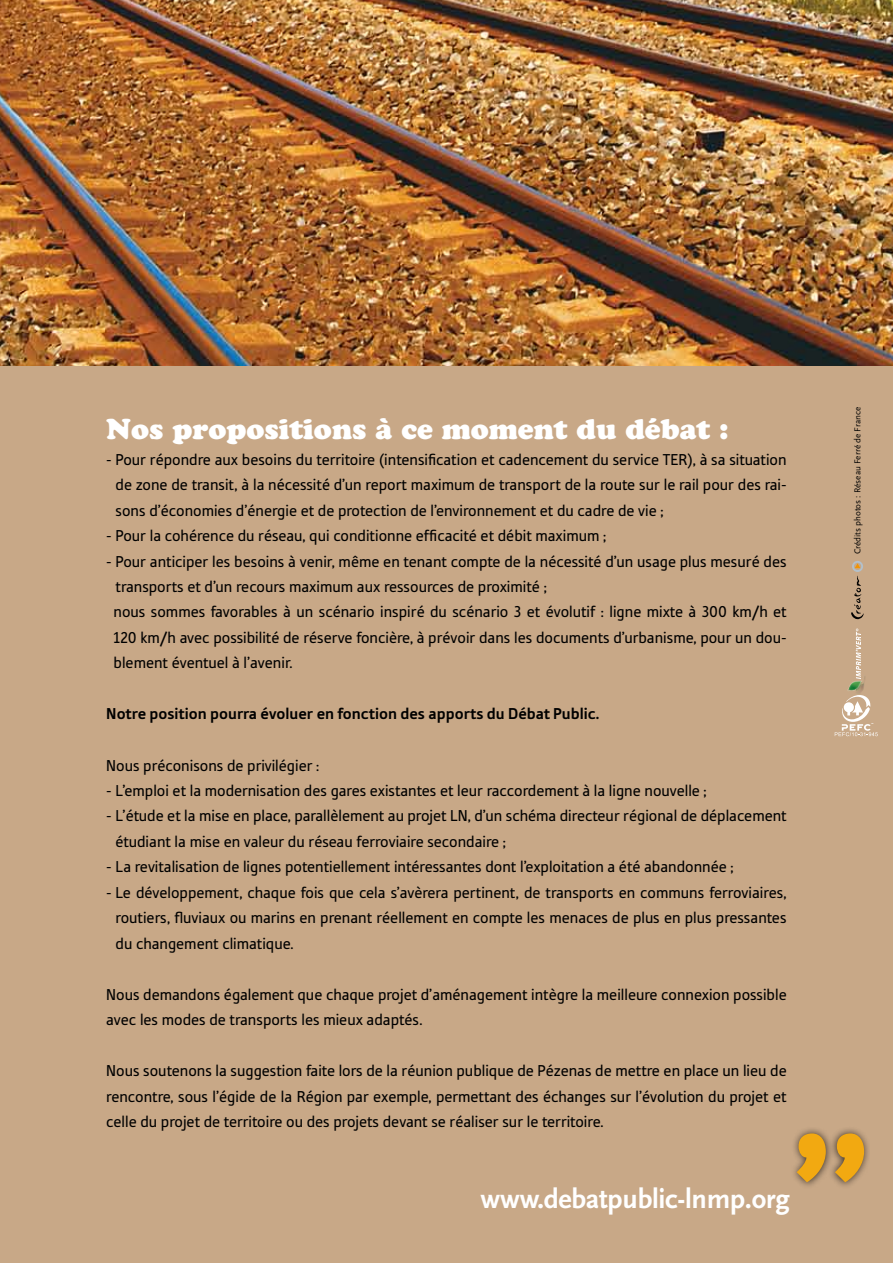
<style>
.page{position:relative;width:893px;height:1263px;background:#c8a887}
.page>*{position:absolute;margin:0;border:0;box-sizing:border-box;transform-origin:0 0}
.t1{font:700 190.5px "Tabula ITC Std";color:#f2a911}
.t2{font:28.5px "Cooper Black Std";color:#fff}
.t3{font:700 28.35px "Scala Sans";letter-spacing:-.01em;color:#fff}
.t4{font:16.5px/25.5px "Tabula ITC Std";color:#000;text-align:justify}
.t5{font:700 16.5px "Tabula ITC Std";color:#000}
.t6{font:9px "Scala Sans";color:#000}
</style>
<div class="page">
<img style="left:0;top:0;width:893px;height:366px">
<svg style="left:851px;top:561px;width:13px;height:58px"></svg>
<svg style="left:856px;top:628px;width:5px;height:47px"></svg>
<img style="left:847px;top:675px;width:18px;height:17px">
<div style="left:788px;top:1125px;width:82px;height:64px;background:#000;opacity:.75"></div>
<svg style="left:835px;top:695px;width:43px;height:41px"></svg>
<h2 class="t2" style="left:106px;top:412px;width:624px">Nos propositions à ce moment du débat :</h2>
<p class="t4" style="left:116px;top:446px;width:673px;text-indent:-9px">- Pour répondre aux besoins du territoire (intensification et cadencement du service TER), à sa situation de zone de transit, à la nécessité d’un report maximum de transport de la route sur le rail pour des rai&shy;sons d’économies d’énergie et de protection de l’environnement et du cadre de vie ;</p>
<p class="t4" style="left:106px;top:523px;width:501px">- Pour la cohérence du réseau, qui conditionne efficacité et débit maximum ;</p>
<p class="t4" style="left:114px;top:548px;width:675px;text-align:left;text-indent:-7px">- Pour anticiper les besoins à venir, même en tenant compte de la nécessité d’un usage plus mesuré des transports et d’un recours maximum aux ressources de proximité ;<br>nous sommes favorables à un scénario inspiré du scénario 3 et évolutif : ligne mixte à 300 km/h et 120 km/h avec possibilité de réserve foncière, à prévoir dans les documents d’urbanisme, pour un dou&shy;blement éventuel à l’avenir.</p>
<p class="t5" style="left:106px;top:704px;width:495px">Notre position pourra évoluer en fonction des apports du Débat Public.</p>
<p class="t4" style="left:106px;top:752px;width:215px">Nous préconisons de privilégier :</p>
<p class="t4" style="left:106px;top:777px;width:602px">- L’emploi et la modernisation des gares existantes et leur raccordement à la ligne nouvelle ;</p>
<p class="t4" style="left:116px;top:803px;width:673px;text-indent:-9px">- L’étude et la mise en place, parallèlement au projet LN, d’un schéma directeur régional de déplacement étudiant la mise en valeur du réseau ferroviaire secondaire ;</p>
<p class="t4" style="left:106px;top:854px;width:629px">- La revitalisation de lignes potentiellement intéressantes dont l’exploitation a été abandonnée ;</p>
<p class="t4" style="left:116px;top:879px;width:673px;text-indent:-9px">- Le développement, chaque fois que cela s’avèrera pertinent, de transports en communs ferroviaires, routiers, fluviaux ou marins en prenant réellement en compte les menaces de plus en plus pressantes du changement climatique.</p>
<p class="t4" style="left:106px;top:981px;width:682px">Nous demandons également que chaque projet d’aménagement intègre la meilleure connexion possible avec les modes de transports les mieux adaptés.</p>
<p class="t4" style="left:106px;top:1058px;width:682px">Nous soutenons la suggestion faite lors de la réunion publique de Pézenas de mettre en place un lieu de rencontre, sous l’égide de la Région par exemple, permettant des échanges sur l’évolution du projet et celle du projet de territoire ou des projets devant se réaliser sur le territoire.</p>
<p class="t6" style="left:853px;top:554px;width:149px;rotate:-90deg">Crédits photos : Réseau Ferré de France</p>
<h1 class="t1" style="left:870px;top:1218px;width:80px;rotate:-180deg">‘‘</h1>
<h3 class="t3" style="left:481px;top:1184px;width:311px">www.debatpublic-lnmp.org</h3>
</div>
